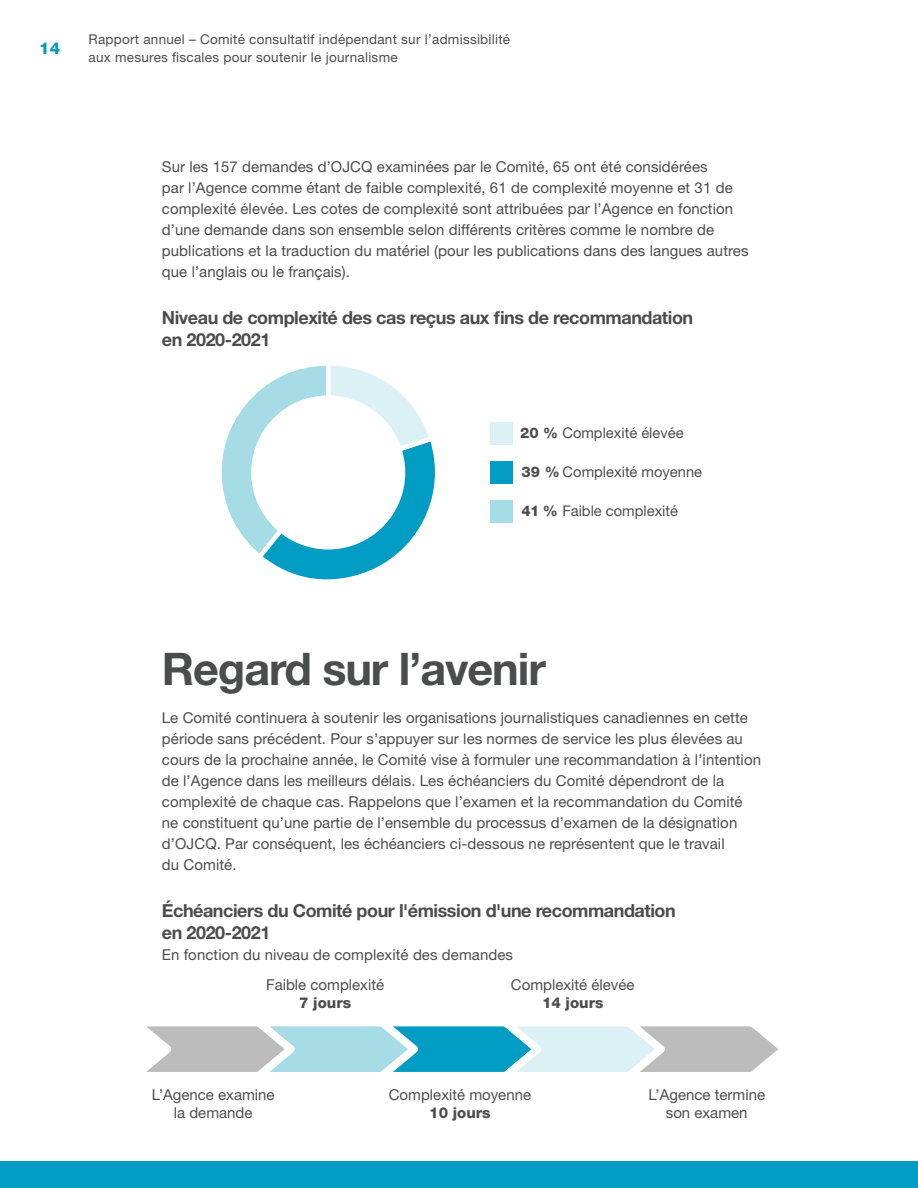
<style>
.page{position:relative;width:918px;height:1188px;background:#fff}
.page>*{position:absolute;margin:0;border:0;box-sizing:border-box;transform-origin:0 0}
.t1{font:700 45px "Helvetica Neue LT Std";letter-spacing:-.025em;color:#4b4c4d}
.t2{font:700 18px/21.6px "Helvetica Neue LT Std";letter-spacing:-.025em;color:#4b4c4d}
.t3{font:800 16.5px "Helvetica Neue LT Std";color:#009cc3}
.Paragraph{font:15px/21px "Helvetica Neue LT Std";letter-spacing:.005em;color:#4b4c4d}
.t4{font:15px/18px "Helvetica Neue LT Std";color:#4d4d4f;text-align:center}
.t5{font:14.7px "Helvetica Neue LT Std";color:#4d4d4f}
.t6{font:13.5px/18px "Helvetica Neue LT Std";letter-spacing:.02em;color:#4b4c4d}
.s1{font-weight:800}
</style>
<div class="page">
<div style="left:0;top:1161px;width:918px;height:27px;background:#009cc3"></div>
<div style="left:490px;top:501px;width:23px;height:22px;background:#a5dce5"></div>
<div style="left:490px;top:422px;width:23px;height:22px;background:#dbf1f5"></div>
<div style="left:490px;top:461px;width:23px;height:23px;background:#009cc3"></div>
<svg style="left:221px;top:365px;width:214px;height:215px"></svg>
<div style="left:251px;top:395px;width:154px;height:154px;background:#fff;border-radius:50%"></div>
<svg style="left:146px;top:1026px;width:632px;height:46px;background:#a5cdd6"></svg>
<p class="t3" style="left:39px;top:39px;width:22px">14</p>
<p class="t6" style="left:88px;top:30px;width:423px">Rapport annuel – Comité consultatif indépendant sur l’admissibilité aux mesures fiscales pour soutenir le journalisme</p>
<p class="Paragraph" style="left:162px;top:156px;width:588px">Sur les 157 demandes d’OJCQ examinées par le Comité, 65 ont été considérées<br>par l’Agence comme étant de faible complexité, 61 de complexité moyenne et 31 de complexité élevée. Les cotes de complexité sont attribuées par l’Agence en fonction d’une demande dans son ensemble selon différents critères comme le nombre de publications et la traduction du matériel (pour les publications dans des langues autres que l’anglais ou le français).</p>
<h3 class="t2" style="left:162px;top:307px;width:533px">Niveau de complexité des cas reçus aux fins de recommandation en 2020-2021</h3>
<p class="t5" style="left:520px;top:424px;width:165px"><span class="s1">20 %</span> Complexité élevée</p>
<p class="t5" style="left:522px;top:463px;width:182px"><span class="s1">39 %</span> Complexité moyenne</p>
<p class="t5" style="left:522px;top:502px;width:158px"><span class="s1">41 %</span> Faible complexité</p>
<h2 class="t1" style="left:162px;top:641px;width:385px">Regard sur l’avenir</h2>
<p class="Paragraph" style="left:162px;top:707px;width:601px">Le Comité continuera à soutenir les organisations journalistiques canadiennes en cette période sans précédent. Pour s’appuyer sur les normes de service les plus élevées au cours de la prochaine année, le Comité vise à formuler une recommandation à l’intention de l’Agence dans les meilleurs délais. Les échéanciers du Comité dépendront de la complexité de chaque cas. Rappelons que l’examen et la recommandation du Comité ne constituent qu’une partie de l’ensemble du processus d’examen de la désignation d’OJCQ. Par conséquent, les échéanciers ci-dessous ne représentent que le travail<br>du Comité.</p>
<h3 class="t2" style="left:162px;top:900px;width:515px">Échéanciers du Comité pour l'émission d'une recommandation en 2020-2021</h3>
<p class="Paragraph" style="left:162px;top:944px;width:353px">En fonction du niveau de complexité des demandes</p>
<p class="t4" style="left:266px;top:976px;width:120px">Faible complexité<br><span class="s1">7 jours</span></p>
<p class="t4" style="left:511px;top:976px;width:125px">Complexité élevée<br><span class="s1">14 jours</span></p>
<p class="t4" style="left:152px;top:1086px;width:124px">L’Agence examine la demande</p>
<p class="t4" style="left:389px;top:1086px;width:144px">Complexité moyenne<br><span class="s1">10 jours</span></p>
<p class="t4" style="left:648px;top:1086px;width:118px">L’Agence termine son examen</p>
</div>
